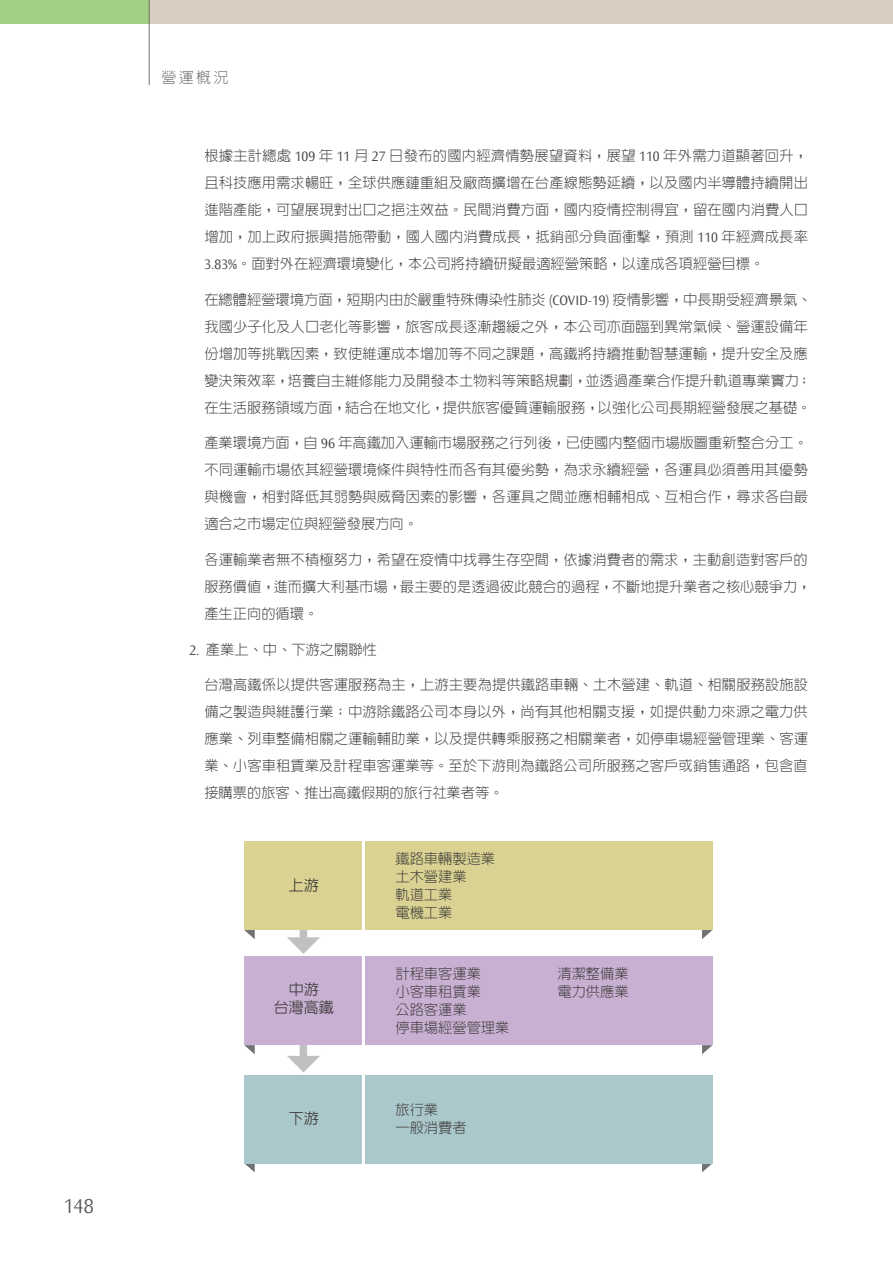
<style>
.page{position:relative;width:893px;height:1263px;background:#fff}
.page>*{position:absolute;margin:0;border:0;box-sizing:border-box;transform-origin:0 0}
.t1{font:300 21px "Ocean Sans";color:#595757}
.t2{font:500 15px/18px "AR New Hei B5";color:#3e3a39;text-align:center}
.t3{font:300 15px "AR New Hei B5";color:#727171}
.t4{font:300 14.25px/27px "AR New Hei B5";color:#3e3a39}
.s1{font-family:"Ocean Sans"}
</style>
<div class="page">
<div style="left:0;top:0;width:150px;height:23px;background:#a0d184"></div>
<div style="left:150px;top:0;width:743px;height:23px;background:#d8cec1"></div>
<hr style="left:149px;top:0;width:1px;height:85px;background:#727171">
<div style="left:300px;top:908px;width:7px;height:39px;background:#bfc0c0"></div>
<svg style="left:287px;top:937px;width:33px;height:17px"></svg>
<div style="left:300px;top:1027px;width:7px;height:38px;background:#bfc0c0"></div>
<svg style="left:287px;top:1056px;width:33px;height:16px"></svg>
<svg style="left:244px;top:930px;width:11px;height:9px"></svg>
<svg style="left:702px;top:930px;width:10px;height:9px"></svg>
<div style="left:244px;top:841px;width:468px;height:89px;background:#d9d292"></div>
<svg style="left:244px;top:1045px;width:11px;height:9px"></svg>
<svg style="left:702px;top:1045px;width:10px;height:9px"></svg>
<div style="left:244px;top:957px;width:468px;height:88px;background:#c8b0d2"></div>
<svg style="left:244px;top:1163px;width:11px;height:9px"></svg>
<svg style="left:702px;top:1163px;width:10px;height:9px"></svg>
<div style="left:244px;top:1075px;width:468px;height:88px;background:#aac7cb"></div>
<hr style="left:362px;top:833px;width:3px;height:339px;background:#fff">
<h1 class="t1" style="left:64px;top:1195px;width:32px">148</h1>
<p class="t3" style="left:162px;top:69px;width:68px">營運概況</p>
<p class="t4" style="left:204px;top:142px;width:605px;text-align:justify">根據主計總處 <span class="s1">109</span> 年 <span class="s1">11</span> 月 <span class="s1">27</span> 日發布的國內經濟情勢展望資料，展望 <span class="s1">110</span> 年外需力道顯著回升，且科技應用需求暢旺，全球供應鏈重組及廠商擴增在台產線態勢延續，以及國內半導體持續開出進階產能，可望展現對出口之挹注效益。民間消費方面，國內疫情控制得宜，留在國內消費人口增加，加上政府振興措施帶動，國人國內消費成長，抵銷部分負面衝擊，預測 <span class="s1">110</span> 年經濟成長率<span class="s1">3.83%</span>。面對外在經濟環境變化，本公司將持續研擬最適經營策略，以達成各項經營目標。</p>
<p class="t4" style="left:204px;top:286px;width:609px">在總體經營環境方面，短期內由於嚴重特殊傳染性肺炎 <span class="s1">(COVID-19)</span> 疫情影響，中長期受經濟景氣、我國少子化及人口老化等影響，旅客成長逐漸趨緩之外，本公司亦面臨到異常氣候、營運設備年份增加等挑戰因素，致使維運成本增加等不同之課題，高鐵將持續推動智慧運輸，提升安全及應變決策效率，培養自主維修能力及開發本土物料等策略規劃，並透過產業合作提升軌道專業實力；在生活服務領域方面，結合在地文化，提供旅客優質運輸服務，以強化公司長期經營發展之基礎。</p>
<p class="t4" style="left:204px;top:429px;width:605px;text-align:justify">產業環境方面，自 <span class="s1">96</span> 年高鐵加入運輸市場服務之行列後，已使國內整個市場版圖重新整合分工。不同運輸市場依其經營環境條件與特性而各有其優劣勢，為求永續經營，各運具必須善用其優勢與機會，相對降低其弱勢與威脅因素的影響，各運具之間並應相輔相成、互相合作，尋求各自最適合之市場定位與經營發展方向。</p>
<p class="t4" style="left:204px;top:546px;width:609px">各運輸業者無不積極努力，希望在疫情中找尋生存空間，依據消費者的需求，主動創造對客戶的服務價值，進而擴大利基市場，最主要的是透過彼此競合的過程，不斷地提升業者之核心競爭力，產生正向的循環。</p>
<p class="t4" style="left:189px;top:636px;width:189px"><span class="s1">2.</span> 產業上、中、下游之關聯性</p>
<p class="t4" style="left:204px;top:671px;width:605px;text-align:justify">台灣高鐵係以提供客運服務為主，上游主要為提供鐵路車輛、土木營建、軌道、相關服務設施設備之製造與維護行業；中游除鐵路公司本身以外，尚有其他相關支援，如提供動力來源之電力供應業、列車整備相關之運輸輔助業，以及提供轉乘服務之相關業者，如停車場經營管理業、客運業、小客車租賃業及計程車客運業等。至於下游則為鐵路公司所服務之客戶或銷售通路，包含直接購票的旅客、推出高鐵假期的旅行社業者等。</p>
<p class="t2" style="left:289px;top:876px;width:31px">上游</p>
<p class="t2" style="left:274px;top:980px;width:61px">中游<br>台灣高鐵</p>
<p class="t4" style="left:395px;top:849px;width:101px;line-height:18px">鐵路車輛製造業土木營建業<br>軌道工業<br>電機工業</p>
<p class="t4" style="left:395px;top:960px;width:87px">計程車客運業</p>
<p class="t4" style="left:557px;top:960px;width:73px">清潔整備業</p>
<p class="t4" style="left:395px;top:978px;width:87px">小客車租賃業</p>
<p class="t4" style="left:557px;top:978px;width:73px">電力供應業</p>
<p class="t4" style="left:395px;top:1001px;width:115px;line-height:18px">公路客運業<br>停車場經營管理業</p>
<p class="t2" style="left:289px;top:1109px;width:31px">下游</p>
<p class="t4" style="left:395px;top:1100px;width:73px;line-height:18px">旅行業<br>一般消費者</p>
</div>
